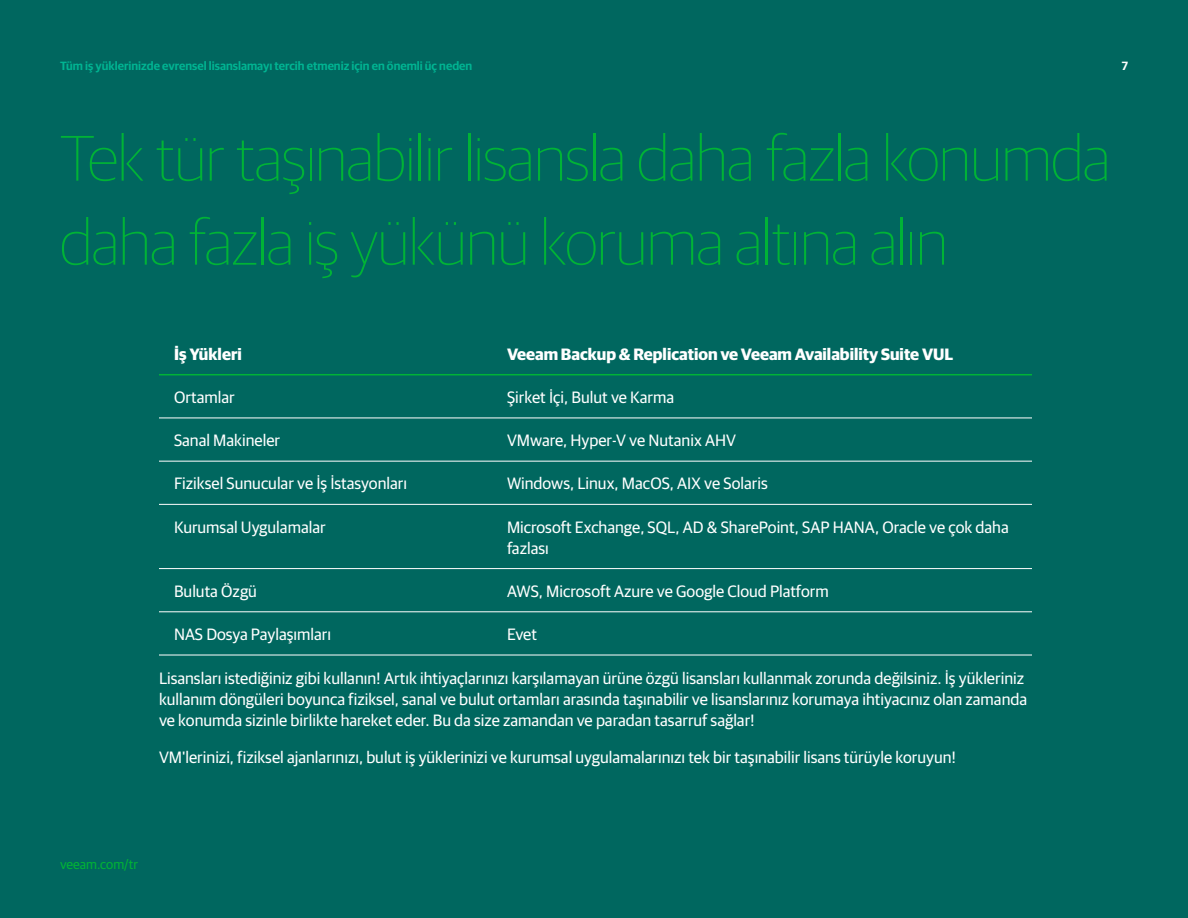
<style>
.page{position:relative;width:1188px;height:918px;background:#00675f}
.page>*{position:absolute;margin:0;border:0;box-sizing:border-box;transform-origin:0 0}
.Chapter_Title{font:100 64.5px/84px "Guardian Sans Cy";letter-spacing:-.01em;color:#00b336}
.t1{font:16.5px/21px "Guardian Sans Cy";color:#fff}
.t2{font:700 16.5px "Guardian Sans Cy";color:#fff}
.t3{font:13.5px "Guardian Sans Cy";color:#00b336}
.t4{font:600 12px "Guardian Sans Cy";color:#00b492}
.t5{font:600 12px "Guardian Sans Cy";color:#fff}
</style>
<div class="page">
<hr style="left:159px;top:418px;width:333px;height:1px;background:#fff">
<hr style="left:492px;top:418px;width:540px;height:1px;background:#fff">
<hr style="left:159px;top:461px;width:333px;height:1px;background:#fff">
<hr style="left:492px;top:461px;width:540px;height:1px;background:#fff">
<hr style="left:159px;top:504px;width:333px;height:1px;background:#fff">
<hr style="left:492px;top:504px;width:540px;height:1px;background:#fff">
<hr style="left:159px;top:568px;width:333px;height:1px;background:#fff">
<hr style="left:492px;top:568px;width:540px;height:1px;background:#fff">
<hr style="left:159px;top:611px;width:333px;height:1px;background:#fff">
<hr style="left:492px;top:611px;width:540px;height:1px;background:#fff">
<hr style="left:159px;top:655px;width:333px;height:1px;background:#fff">
<hr style="left:492px;top:655px;width:540px;height:1px;background:#fff">
<hr style="left:159px;top:374px;width:333px;height:1px;background:#00b336">
<hr style="left:492px;top:374px;width:540px;height:1px;background:#00b336">
<p class="t4" style="left:60px;top:57px;width:414px">Tüm iş yüklerinizde evrensel lisanslamayı tercih etmeniz için en önemli üç neden</p>
<p class="t5" style="left:1122px;top:57px;width:8px">7</p>
<p class="Chapter_Title" style="left:60px;top:113px;width:1052px">Tek tür taşınabilir lisansla daha fazla konumda daha fazla iş yükünü koruma altına alın</p>
<p class="t2" style="left:174px;top:342px;width:69px">İş Yükleri</p>
<p class="t2" style="left:507px;top:342px;width:448px">Veeam Backup &amp; Replication ve Veeam Availability Suite VUL</p>
<p class="t1" style="left:174px;top:385px;width:62px">Ortamlar</p>
<p class="t1" style="left:507px;top:385px;width:169px">Şirket İçi, Bulut ve Karma</p>
<p class="t1" style="left:174px;top:429px;width:108px">Sanal Makineler</p>
<p class="t1" style="left:507px;top:429px;width:230px">VMware, Hyper-V ve Nutanix AHV</p>
<p class="t1" style="left:174px;top:472px;width:235px">Fiziksel Sunucular ve İş İstasyonları</p>
<p class="t1" style="left:507px;top:472px;width:262px">Windows, Linux, MacOS, AIX ve Solaris</p>
<p class="t1" style="left:174px;top:515px;width:153px">Kurumsal Uygulamalar</p>
<p class="t1" style="left:507px;top:515px;width:503px">Microsoft Exchange, SQL, AD &amp; SharePoint, SAP HANA, Oracle ve çok daha fazlası</p>
<p class="t1" style="left:174px;top:579px;width:85px">Buluta Özgü</p>
<p class="t1" style="left:507px;top:579px;width:323px">AWS, Microsoft Azure ve Google Cloud Platform</p>
<p class="t1" style="left:174px;top:623px;width:159px">NAS Dosya Paylaşımları</p>
<p class="t1" style="left:507px;top:623px;width:32px">Evet</p>
<p class="t1" style="left:159px;top:666px;width:870px">Lisansları istediğiniz gibi kullanın! Artık ihtiyaçlarınızı karşılamayan ürüne özgü lisansları kullanmak zorunda değilsiniz. İş yükleriniz kullanım döngüleri boyunca fiziksel, sanal ve bulut ortamları arasında taşınabilir ve lisanslarınız korumaya ihtiyacınız olan zamanda ve konumda sizinle birlikte hareket eder. Bu da size zamandan ve paradan tasarruf sağlar!</p>
<p class="t1" style="left:159px;top:746px;width:799px">VM'lerinizi, fiziksel ajanlarınızı, bulut iş yüklerinizi ve kurumsal uygulamalarınızı tek bir taşınabilir lisans türüyle koruyun!</p>
<p class="t3" style="left:60px;top:854px;width:80px">veeam.com/tr</p>
</div>
